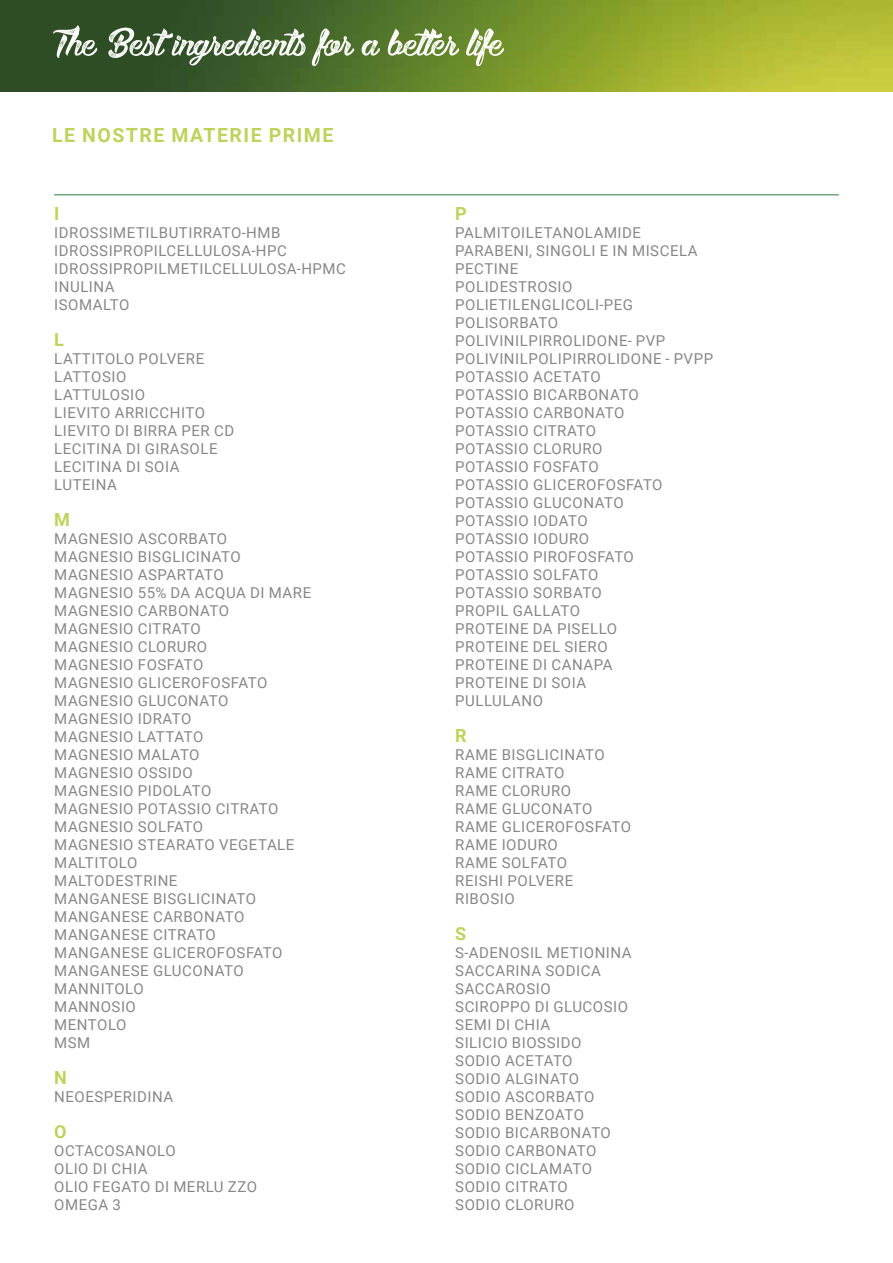
<style>
.page{position:relative;width:893px;height:1263px;background:#fff}
.page>*{position:absolute;margin:0;border:0;box-sizing:border-box;transform-origin:0 0}
.t1{font:51px "Boulevard Saint Denis";color:#fff}
.t2{font:700 19.5px "Roboto";letter-spacing:.075em;color:#bfd25c}
.t3{font:700 18px "Roboto";color:#bfd25c}
.t4{font:15px/18px "Roboto";letter-spacing:.035em;color:#878787}
</style>
<div class="page">
<img style="left:0;top:0;width:893px;height:91px">
<hr style="left:54px;top:195px;width:785px;height:1px;background:#2d7f3b">
<h1 class="t1" style="left:53px;top:20px;width:453px">The Best ingredients for a better life</h1>
<h2 class="t2" style="left:52px;top:122px;width:283px">LE NOSTRE MATERIE PRIME</h2>
<p class="t3" style="left:54px;top:201px;width:7px">I</p>
<p class="t4" style="left:54px;top:223px;width:293px">IDROSSIMETILBUTIRRATO-HMB<br>IDROSSIPROPILCELLULOSA-HPC<br>IDROSSIPROPILMETILCELLULOSA-HPMC<br>INULINA<br>ISOMALTO</p>
<p class="t3" style="left:54px;top:327px;width:11px">L</p>
<p class="t4" style="left:54px;top:349px;width:181px">LATTITOLO POLVERE<br>LATTOSIO<br>LATTULOSIO<br>LIEVITO ARRICCHITO<br>LIEVITO DI BIRRA PER CD<br>LECITINA DI GIRASOLE<br>LECITINA DI SOIA<br>LUTEINA</p>
<p class="t3" style="left:54px;top:507px;width:17px">M</p>
<p class="t4" style="left:54px;top:529px;width:258px">MAGNESIO ASCORBATO<br>MAGNESIO BISGLICINATO<br>MAGNESIO ASPARTATO<br>MAGNESIO 55% DA ACQUA DI MARE<br>MAGNESIO CARBONATO<br>MAGNESIO CITRATO<br>MAGNESIO CLORURO<br>MAGNESIO FOSFATO<br>MAGNESIO GLICEROFOSFATO<br>MAGNESIO GLUCONATO<br>MAGNESIO IDRATO<br>MAGNESIO LATTATO<br>MAGNESIO MALATO<br>MAGNESIO OSSIDO<br>MAGNESIO PIDOLATO<br>MAGNESIO POTASSIO CITRATO<br>MAGNESIO SOLFATO<br>MAGNESIO STEARATO VEGETALE<br>MALTITOLO<br>MALTODESTRINE<br>MANGANESE BISGLICINATO<br>MANGANESE CARBONATO<br>MANGANESE CITRATO<br>MANGANESE GLICEROFOSFATO<br>MANGANESE GLUCONATO<br>MANNITOLO<br>MANNOSIO<br>MENTOLO<br>MSM</p>
<p class="t3" style="left:54px;top:1065px;width:14px">N</p>
<p class="t4" style="left:54px;top:1087px;width:121px">NEOESPERIDINA</p>
<p class="t3" style="left:54px;top:1119px;width:14px">O</p>
<p class="t4" style="left:54px;top:1141px;width:204px">OCTACOSANOLO<br>OLIO DI CHIA<br>OLIO FEGATO DI MERLU ZZO<br>OMEGA 3</p>
<p class="t3" style="left:455px;top:201px;width:13px">P</p>
<p class="t4" style="left:455px;top:223px;width:259px">PALMITOILETANOLAMIDE<br>PARABENI, SINGOLI E IN MISCELA<br>PECTINE<br>POLIDESTROSIO<br>POLIETILENGLICOLI-PEG<br>POLISORBATO<br>POLIVINILPIRROLIDONE- PVP<br>POLIVINILPOLIPIRROLIDONE - PVPP<br>POTASSIO ACETATO<br>POTASSIO BICARBONATO<br>POTASSIO CARBONATO<br>POTASSIO CITRATO<br>POTASSIO CLORURO<br>POTASSIO FOSFATO<br>POTASSIO GLICEROFOSFATO<br>POTASSIO GLUCONATO<br>POTASSIO IODATO<br>POTASSIO IODURO<br>POTASSIO PIROFOSFATO<br>POTASSIO SOLFATO<br>POTASSIO SORBATO<br>PROPIL GALLATO<br>PROTEINE DA PISELLO<br>PROTEINE DEL SIERO<br>PROTEINE DI CANAPA<br>PROTEINE DI SOIA<br>PULLULANO</p>
<p class="t3" style="left:455px;top:723px;width:13px">R</p>
<p class="t4" style="left:455px;top:745px;width:177px">RAME BISGLICINATO<br>RAME CITRATO<br>RAME CLORURO<br>RAME GLUCONATO<br>RAME GLICEROFOSFATO<br>RAME IODURO<br>RAME SOLFATO<br>REISHI POLVERE<br>RIBOSIO</p>
<p class="t3" style="left:455px;top:921px;width:13px">S</p>
<p class="t4" style="left:455px;top:943px;width:178px">S-ADENOSIL METIONINA<br>SACCARINA SODICA<br>SACCAROSIO<br>SCIROPPO DI GLUCOSIO<br>SEMI DI CHIA<br>SILICIO BIOSSIDO<br>SODIO ACETATO<br>SODIO ALGINATO<br>SODIO ASCORBATO<br>SODIO BENZOATO<br>SODIO BICARBONATO<br>SODIO CARBONATO<br>SODIO CICLAMATO<br>SODIO CITRATO<br>SODIO CLORURO</p>
</div>
